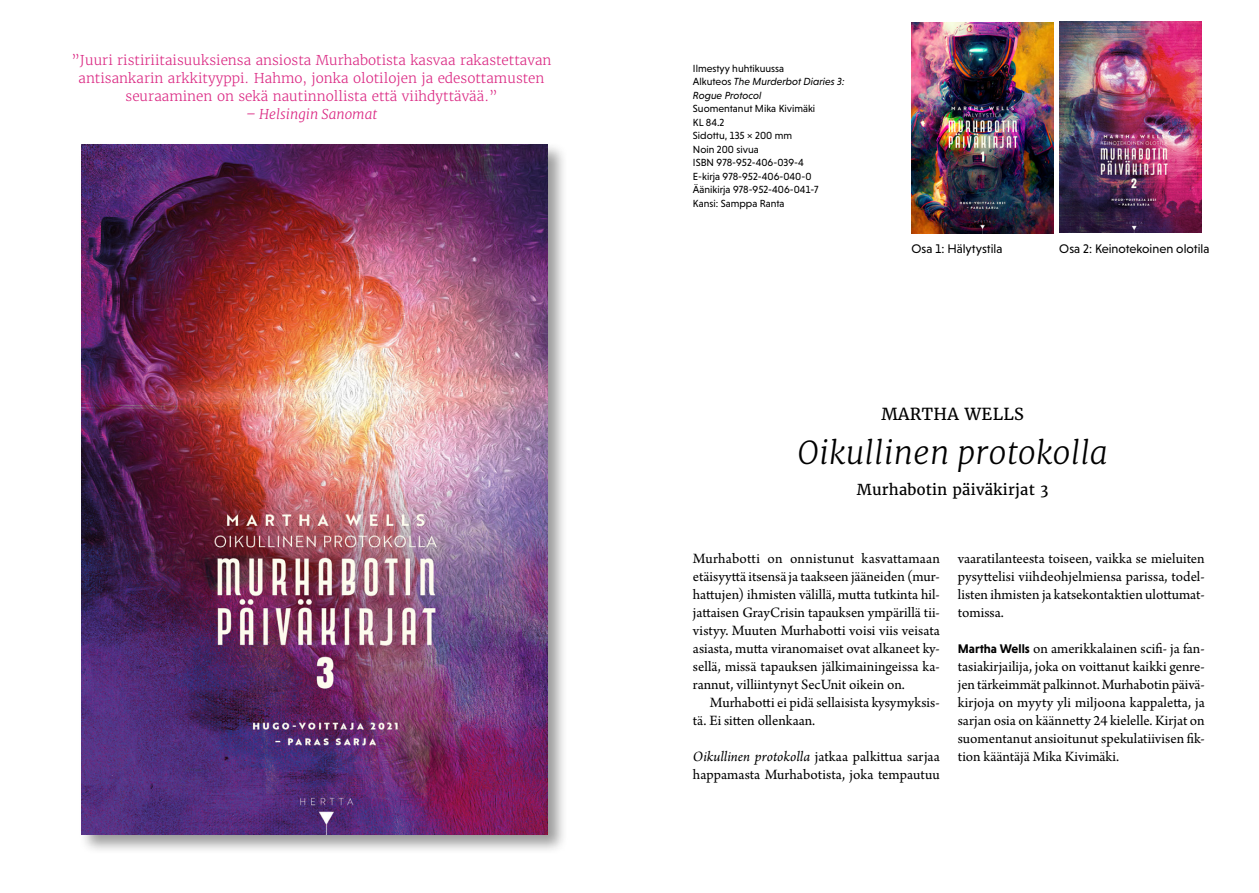
<style>
.page{position:relative;width:1259px;height:893px;background:#fff}
.page>*{position:absolute;margin:0;border:0;box-sizing:border-box;transform-origin:0 0}
.t1{font:italic 300 31.5px "Merriweather";letter-spacing:.01em;color:#000}
.t2{font:16.5px "Merriweather";letter-spacing:.02em;color:#000}
.t3{font:15px/18px "Arno Pro";color:#000;text-align:justify}
.t4{font:15px "Merriweather";letter-spacing:.01em;color:#000}
.t5{font:300 13.5px/18px "Merriweather";color:#da2581;text-align:center}
.t6{font:italic 300 13.5px "Merriweather";color:#da2581}
.t7{font:12.75px "Niveau Grotesk";color:#000}
.t8{font:10.5px/13.5px "Niveau Grotesk";color:#000}
.t9{font:italic 10.5px/13.5px "Niveau Grotesk";color:#000}
.s1{font-style:normal}
.s2{font-style:italic}
.s3{font-family:"Niveau Grotesk";font-weight:700;font-size:12.75px}
</style>
<div class="page">
<div style="left:79px;top:142px;width:489px;height:713px;background:#000;opacity:.4"></div>
<img style="left:81px;top:144px;width:466px;height:690px">
<img style="left:1059px;top:21px;width:142px;height:211px">
<img style="left:911px;top:22px;width:143px;height:211px">
<p class="t5" style="left:71px;top:51px;width:481px">”Juuri ristiriitaisuuksiensa ansiosta Murhabotista kasvaa rakastettavan antisankarin arkkityyppi. Hahmo, jonka olotilojen ja edesottamusten seuraaminen on sekä nautinnollista että viihdyttävää.”</p>
<p class="t6" style="left:246px;top:106px;width:133px">– Helsingin Sanomat</p>
<p class="t9" style="left:693px;top:61px;width:153px"><span class="s1">Ilmestyy huhtikuussa<br>Alkuteos</span> The Murderbot Diaries 3:<br>Rogue Protocol</p>
<p class="t8" style="left:693px;top:102px;width:127px">Suomentanut Mika Kivimäki<br>KL 84.2<br>Sidottu, 135 × 200 mm<br>Noin 200 sivua<br>ISBN 978-952-406-039-4<br>E-kirja 978-952-406-040-0<br>Äänikirja 978-952-406-041-7<br>Kansi: Samppa Ranta</p>
<p class="t7" style="left:911px;top:242px;width:92px">Osa 1: Hälytystila</p>
<p class="t7" style="left:1059px;top:242px;width:152px">Osa 2: Keinotekoinen olotila</p>
<p class="t2" style="left:881px;top:404px;width:144px">MARTHA WELLS</p>
<h1 class="t1" style="left:797px;top:433px;width:312px">Oikullinen protokolla</h1>
<p class="t4" style="left:857px;top:481px;width:193px">Murhabotin päiväkirjat 3</p>
<p class="t3" style="left:693px;top:550px;width:248px">Murhabotti on onnistunut kasvattamaan etäisyyttä itsensä ja taakseen jääneiden (mur&shy;hattujen) ihmisten välillä, mutta tutkinta hil&shy;jattaisen GrayCrisin tapauksen ympärillä tii&shy;vistyy. Muuten Murhabotti voisi viis veisata asiasta, mutta viranomaiset ovat alkaneet ky&shy;sellä, missä tapauksen jälkimainingeissa ka&shy;rannut, villiintynyt SecUnit oikein on.</p>
<p class="t3" style="left:693px;top:694px;width:248px;text-indent:17px">Murhabotti ei pidä sellaisista kysymyksis&shy;tä. Ei sitten ollenkaan.</p>
<p class="t3" style="left:693px;top:748px;width:248px"><span class="s2">Oikullinen protokolla</span> jatkaa palkittua sarjaa happamasta Murhabotista, joka tempautuu</p>
<p class="t3" style="left:958px;top:550px;width:248px">vaaratilanteesta toiseen, vaikka se mieluiten pysyttelisi viihdeohjelmiensa parissa, todel&shy;listen ihmisten ja katsekontaktien ulottumat&shy;tomissa.</p>
<p class="t3" style="left:958px;top:640px;width:248px"><span class="s3">Martha Wells</span> on amerikkalainen scifi- ja fan&shy;tasiakirjailija, joka on voittanut kaikki genre&shy;jen tärkeimmät palkinnot. Murhabotin päivä&shy;kirjoja on myyty yli miljoona kappaletta, ja sarjan osia on käännetty 24 kielelle. Kirjat on suomentanut ansioitunut spekulatiivisen fik&shy;tion kääntäjä Mika Kivimäki.</p>
</div>
